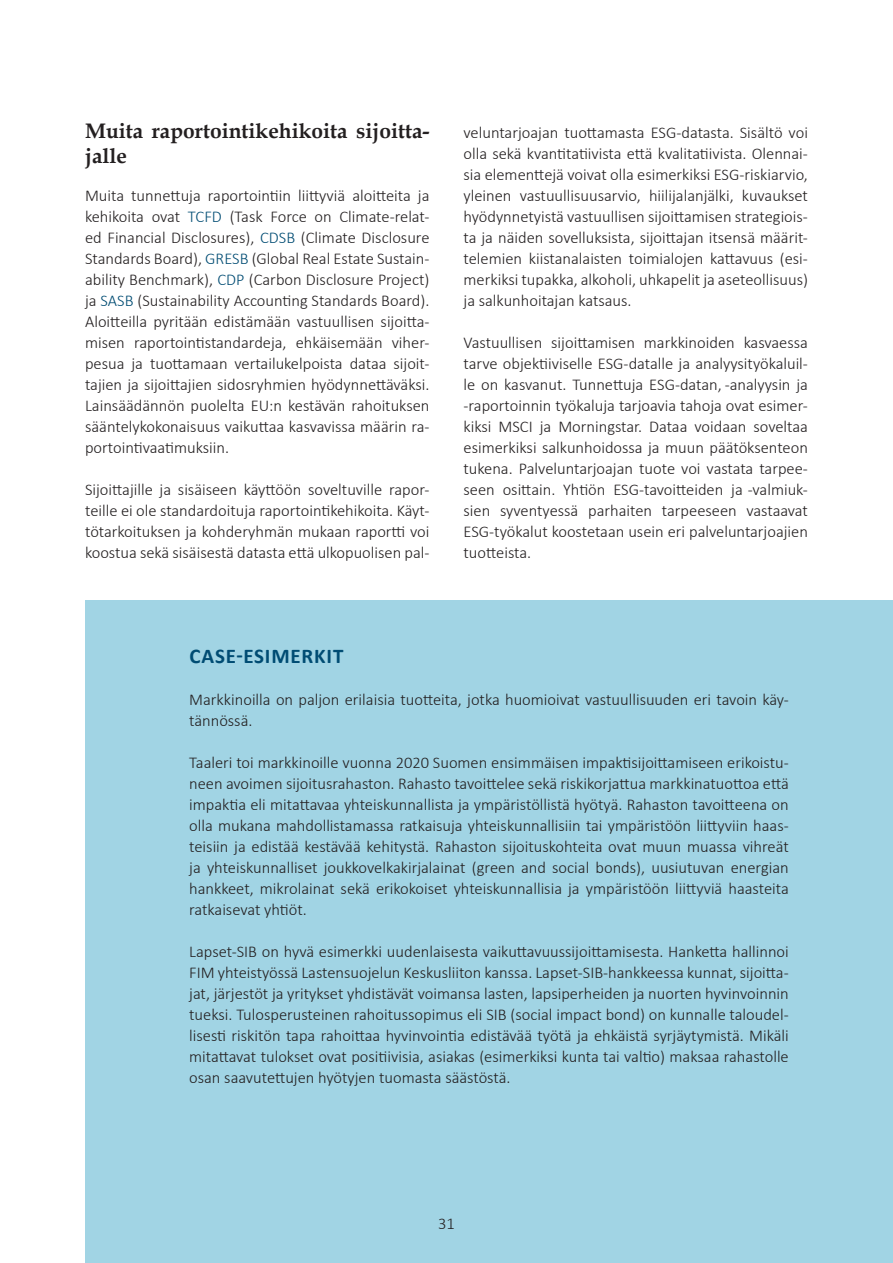
<style>
.page{position:relative;width:893px;height:1263px;background:#fff}
.page>*{position:absolute;margin:0;border:0;box-sizing:border-box;transform-origin:0 0}
.t1{font:700 21px/25.2px "Book Antiqua";color:#231f20}
.t2{font:700 21px "Calibri";letter-spacing:.04em;color:#004c73}
.t3{font:300 16.5px/21px "Calibri";color:#231f20;text-align:justify}
.s1{color:#004c73}
</style>
<div class="page">
<div style="left:85px;top:600px;width:808px;height:663px;background:#a1d4e4"></div>
<p class="t1" style="left:85px;top:118px;width:346px">Muita raportointikehikoita sijoitta&shy;jalle</p>
<p class="t3" style="left:85px;top:185px;width:346px">Muita tunnettuja raportointiin liittyviä aloitteita ja kehikoita ovat <span class="s1">TCFD</span> (Task Force on Climate-relat&shy;ed Financial Disclosures), <span class="s1">CDSB</span> (Climate Disclosure Standards Board), <span class="s1">GRESB</span> (Global Real Estate Sustain&shy;ability Benchmark), <span class="s1">CDP</span> (Carbon Disclosure Project) ja <span class="s1">SASB</span> (Sustainability Accounting Standards Board).<br>Aloitteilla pyritään edistämään vastuullisen sijoitta&shy;misen raportointistandardeja, ehkäisemään viher&shy;pesua ja tuottamaan vertailukelpoista dataa sijoit&shy;tajien ja sijoittajien sidosryhmien hyödynnettäväksi.<br>Lainsäädännön puolelta EU:n kestävän rahoituksen sääntelykokonaisuus vaikuttaa kasvavissa määrin ra&shy;portointivaatimuksiin.</p>
<p class="t3" style="left:85px;top:479px;width:346px">Sijoittajille ja sisäiseen käyttöön soveltuville rapor&shy;teille ei ole standardoituja raportointikehikoita. Käyt&shy;tötarkoituksen ja kohderyhmän mukaan raportti voi koostua sekä sisäisestä datasta että ulkopuolisen pal-</p>
<p class="t3" style="left:463px;top:122px;width:346px">veluntarjoajan tuottamasta ESG-datasta. Sisältö voi olla sekä kvantitatiivista että kvalitatiivista. Olennai&shy;sia elementtejä voivat olla esimerkiksi ESG-riskiarvio, yleinen vastuullisuusarvio, hiilijalanjälki, kuvaukset hyödynnetyistä vastuullisen sijoittamisen strategiois&shy;ta ja näiden sovelluksista, sijoittajan itsensä määrit&shy;telemien kiistanalaisten toimialojen kattavuus (esi&shy;merkiksi tupakka, alkoholi, uhkapelit ja aseteollisuus) ja salkunhoitajan katsaus.</p>
<p class="t3" style="left:463px;top:332px;width:346px">Vastuullisen sijoittamisen markkinoiden kasvaessa tarve objektiiviselle ESG-datalle ja analyysityökaluil&shy;le on kasvanut. Tunnettuja ESG-datan, -analyysin ja -raportoinnin työkaluja tarjoavia tahoja ovat esimer&shy;kiksi MSCI ja Morningstar. Dataa voidaan soveltaa esimerkiksi salkunhoidossa ja muun päätöksenteon tukena. Palveluntarjoajan tuote voi vastata tarpee&shy;seen osittain. Yhtiön ESG-tavoitteiden ja -valmiuk&shy;sien syventyessä parhaiten tarpeeseen vastaavat ESG-työkalut koostetaan usein eri palveluntarjoajien tuotteista.</p>
<p class="t2" style="left:190px;top:641px;width:155px">CASE-ESIMERKIT</p>
<p class="t3" style="left:189px;top:689px;width:601px">Markkinoilla on paljon erilaisia tuotteita, jotka huomioivat vastuullisuuden eri tavoin käy&shy;tännössä.</p>
<p class="t3" style="left:189px;top:752px;width:601px">Taaleri toi markkinoille vuonna 2020 Suomen ensimmäisen impaktisijoittamiseen erikoistu&shy;neen avoimen sijoitusrahaston. Rahasto tavoittelee sekä riskikorjattua markkinatuottoa että impaktia eli mitattavaa yhteiskunnallista ja ympäristöllistä hyötyä. Rahaston tavoitteena on olla mukana mahdollistamassa ratkaisuja yhteiskunnallisiin tai ympäristöön liittyviin haas&shy;teisiin ja edistää kestävää kehitystä. Rahaston sijoituskohteita ovat muun muassa vihreät ja yhteiskunnalliset joukkovelkakirjalainat (green and social bonds), uusiutuvan energian hankkeet, mikrolainat sekä erikokoiset yhteiskunnallisia ja ympäristöön liittyviä haasteita ratkaisevat yhtiöt.</p>
<p class="t3" style="left:189px;top:941px;width:601px">Lapset-SIB on hyvä esimerkki uudenlaisesta vaikuttavuussijoittamisesta. Hanketta hallinnoi FIM yhteistyössä Lastensuojelun Keskusliiton kanssa. Lapset-SIB-hankkeessa kunnat, sijoitta&shy;jat, järjestöt ja yritykset yhdistävät voimansa lasten, lapsiperheiden ja nuorten hyvinvoinnin tueksi. Tulosperusteinen rahoitussopimus eli SIB (social impact bond) on kunnalle taloudel&shy;lisesti riskitön tapa rahoittaa hyvinvointia edistävää työtä ja ehkäistä syrjäytymistä. Mikäli mitattavat tulokset ovat positiivisia, asiakas (esimerkiksi kunta tai valtio) maksaa rahastolle osan saavutettujen hyötyjen tuomasta säästöstä.</p>
<p class="t3" style="left:438px;top:1212px;width:18px">31</p>
</div>
